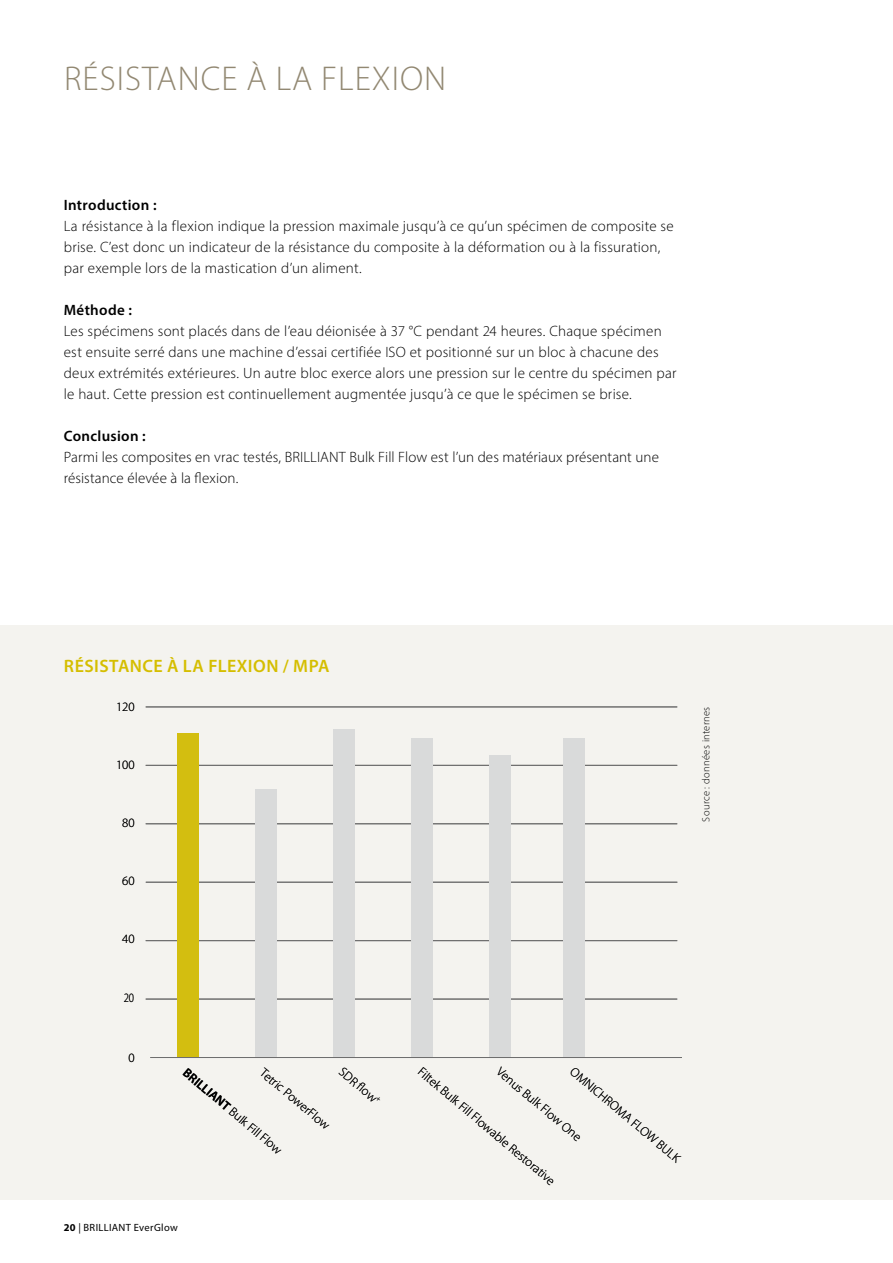
<style>
.page{position:relative;width:893px;height:1263px;background:#fff}
.page>*{position:absolute;margin:0;border:0;box-sizing:border-box;transform-origin:0 0}
.t1{font:300 34.5px "Myriad Pro";letter-spacing:.03em;color:#928872}
.t2{font:600 18px "Myriad Pro";letter-spacing:.025em;color:#d5be00}
.t3{font:300 15px/21px "Myriad Pro";letter-spacing:.015em;color:#000}
.t4{font:600 15px "Myriad Pro";letter-spacing:.02em;color:#000}
.t5{font:300 12.75px "Myriad Pro";color:#000}
.t6{font:300 12.75px "Myriad Pro";color:#000;scale:.84 1}
.t7{font:300 10.5px "Myriad Pro";letter-spacing:.03em;color:#000}
.t8{font:10.5px "Myriad Pro";letter-spacing:.035em;color:#000}
.s1{font-weight:600}
.s2{font-weight:700}
</style>
<div class="page">
<div style="left:0;top:625px;width:893px;height:574px;background:#f4f3ef"></div>
<hr style="left:146px;top:999px;width:531px;height:1px;background:#6e6e6e">
<hr style="left:146px;top:940px;width:531px;height:1px;background:#6e6e6e">
<hr style="left:146px;top:882px;width:531px;height:1px;background:#6e6e6e">
<hr style="left:146px;top:823px;width:531px;height:1px;background:#6e6e6e">
<hr style="left:146px;top:765px;width:531px;height:1px;background:#6e6e6e">
<hr style="left:146px;top:706px;width:531px;height:1px;background:#6e6e6e">
<div style="left:255px;top:789px;width:21px;height:268px;background:#d9dada"></div>
<div style="left:333px;top:729px;width:21px;height:328px;background:#d9dada"></div>
<div style="left:411px;top:737px;width:21px;height:320px;background:#d9dada"></div>
<div style="left:489px;top:755px;width:22px;height:302px;background:#d9dada"></div>
<div style="left:564px;top:737px;width:21px;height:320px;background:#d9dada"></div>
<div style="left:177px;top:733px;width:21px;height:324px;background:#d3be10"></div>
<hr style="left:150px;top:1057px;width:532px;height:1px;background:#6e6e6e">
<h1 class="t1" style="left:64px;top:57px;width:384px">RÉSISTANCE À LA FLEXION</h1>
<p class="t4" style="left:64px;top:195px;width:94px">Introduction :</p>
<p class="t3" style="left:64px;top:215px;width:611px">La résistance à la flexion indique la pression maximale jusqu’à ce qu’un spécimen de composite se brise. C’est donc un indicateur de la résistance du composite à la déformation ou à la fissuration, par exemple lors de la mastication d’un aliment.</p>
<p class="t4" style="left:64px;top:300px;width:70px">Méthode :</p>
<p class="t3" style="left:64px;top:320px;width:614px">Les spécimens sont placés dans de l’eau déionisée à 37 °C pendant 24 heures. Chaque spécimen est ensuite serré dans une machine d’essai certifiée ISO et positionné sur un bloc à chacune des deux extrémités extérieures. Un autre bloc exerce alors une pression sur le centre du spécimen par le haut. Cette pression est continuellement augmentée jusqu’à ce que le spécimen se brise.</p>
<p class="t4" style="left:64px;top:426px;width:84px">Conclusion :</p>
<p class="t3" style="left:64px;top:446px;width:597px">Parmi les composites en vrac testés, BRILLIANT Bulk Fill Flow est l’un des matériaux présentant une résistance élevée à la flexion.</p>
<p class="t2" style="left:64px;top:655px;width:267px">RÉSISTANCE À LA FLEXION / MPA</p>
<p class="t5" style="left:116px;top:699px;width:20px">120</p>
<p class="t5" style="left:116px;top:757px;width:20px">100</p>
<p class="t5" style="left:122px;top:815px;width:14px">80</p>
<p class="t5" style="left:122px;top:873px;width:14px">60</p>
<p class="t5" style="left:122px;top:931px;width:14px">40</p>
<p class="t6" style="left:124px;top:990px;width:14px">20</p>
<p class="t5" style="left:128px;top:1050px;width:8px">0</p>
<p class="t5" style="left:267px;top:1065px;width:88px;rotate:40deg">Tetric PowerFlow</p>
<p class="t5" style="left:190px;top:1065px;width:126px;rotate:40deg"><span class="s1">BRILLIANT</span> Bulk Fill Flow</p>
<p class="t5" style="left:346px;top:1064px;width:51px;rotate:40deg">SDR ow<sup>+</sup></p>
<p class="t8" style="left:64px;top:1221px;width:116px"><span class="s2">20</span> | BRILLIANT EverGlow</p>
<p class="t7" style="left:700px;top:821px;width:116px;rotate:-90deg">Source : données internes</p>
<p class="t5" style="left:503px;top:1064px;width:108px;rotate:40deg">Venus Bulk Flow One</p>
<p class="t5" style="left:577px;top:1064px;width:141px;rotate:40deg">OMNICHROMA FLOW BULK</p>
<p class="t5" style="left:425px;top:1064px;width:176px;rotate:40deg">Filtek Bulk Fill Flowable Restorative</p>
</div>
